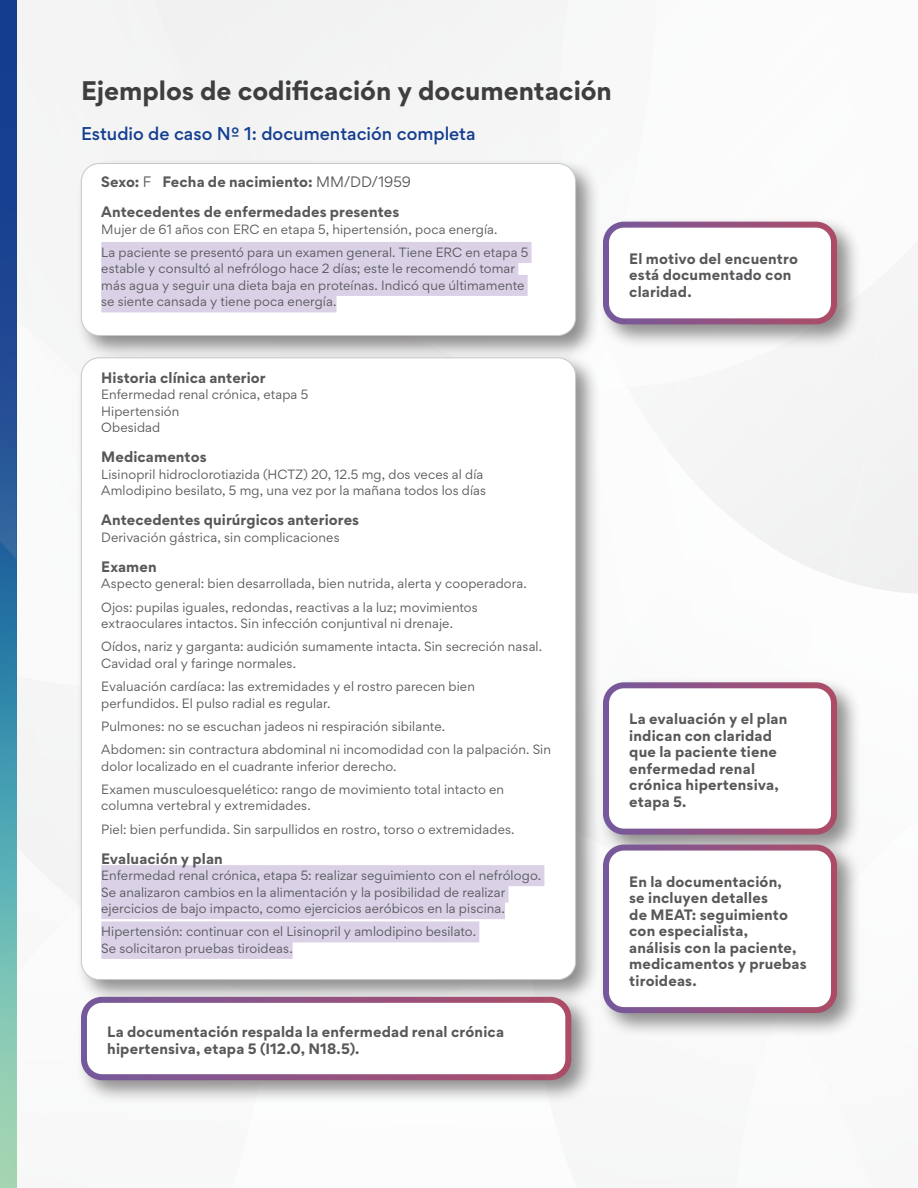
<style>
.page{position:relative;width:918px;height:1188px;background:#fff}
.page>*{position:absolute;margin:0;border:0;box-sizing:border-box;transform-origin:0 0}
.L2{font:700 24px "Gordita";color:#3e3e3f}
.L3{font:500 16.5px "Gordita";color:#143e8f}
.Callout{font:700 13.5px/16.5px "Gordita";letter-spacing:.015em;color:#57585a}
.Case_study_bold{font:700 13.5px "Gordita";letter-spacing:.01em;color:#57585a}
.Case_study{font:700 13.5px "Gordita";letter-spacing:.005em;color:#57585a}
.Case_study-2{font:12px/16.5px "Gordita";letter-spacing:.01em;color:#57585a}
.s1{font-weight:400}
</style>
<div class="page">
<div style="left:689px;top:441px;width:47px;height:80px;background:#f5f5f5"></div>
<div style="left:274px;top:0;width:283px;height:157px;background:#f4f4f4"></div>
<svg style="left:736px;top:295px;width:182px;height:299px"></svg>
<div style="left:736px;top:295px;width:140px;height:92px;background:#f5f5f5"></div>
<svg style="left:557px;top:0;width:11px;height:127px"></svg>
<svg style="left:0;top:1036px;width:17px;height:152px;background:#99d0b2"></svg>
<svg style="left:0;top:0;width:274px;height:1036px"></svg>
<div style="left:75px;top:157px;width:526px;height:203px;background:#231f20;opacity:.5"></div>
<div style="left:81px;top:164px;width:495px;height:172px;background:#fff;border-radius:18px"></div>
<div style="left:81px;top:163px;width:495px;height:173px;border:1px solid #c7c8ca;border-radius:18px"></div>
<div style="left:75px;top:352px;width:526px;height:653px;background:#231f20;opacity:.5"></div>
<div style="left:81px;top:358px;width:495px;height:622px;background:#fff;border-radius:18px"></div>
<div style="left:101px;top:242px;width:431px;height:21px;background:#dad1e7"></div>
<div style="left:101px;top:258px;width:417px;height:21px;background:#dad1e7"></div>
<div style="left:101px;top:275px;width:427px;height:21px;background:#dad1e7"></div>
<div style="left:101px;top:291px;width:235px;height:21px;background:#dad1e7"></div>
<div style="left:101px;top:865px;width:443px;height:21px;background:#dad1e7"></div>
<div style="left:101px;top:882px;width:408px;height:21px;background:#dad1e7"></div>
<div style="left:101px;top:898px;width:404px;height:21px;background:#dad1e7"></div>
<div style="left:101px;top:921px;width:378px;height:21px;background:#dad1e7"></div>
<div style="left:101px;top:938px;width:192px;height:21px;background:#dad1e7"></div>
<div style="left:597px;top:216px;width:265px;height:133px;background:#231f20;opacity:.5"></div>
<div style="left:606px;top:225px;width:228px;height:96px;background:#fff;border-radius:18px"></div>
<div style="left:603px;top:222px;width:234px;height:102px;border:6px solid #fff;border-radius:18px"></div>
<div style="left:597px;top:677px;width:265px;height:182px;background:#231f20;opacity:.5"></div>
<div style="left:606px;top:685px;width:228px;height:147px;background:#fff;border-radius:18px"></div>
<div style="left:603px;top:682px;width:234px;height:153px;border:6px solid #fff;border-radius:18px"></div>
<div style="left:597px;top:839px;width:265px;height:199px;background:#231f20;opacity:.5"></div>
<div style="left:606px;top:848px;width:228px;height:162px;background:#fff;border-radius:18px"></div>
<div style="left:603px;top:845px;width:234px;height:168px;border:6px solid #fff;border-radius:18px"></div>
<div style="left:75px;top:991px;width:521px;height:114px;background:#231f20;opacity:.5"></div>
<div style="left:84px;top:1000px;width:484px;height:77px;background:#fff;border-radius:18px"></div>
<div style="left:81px;top:997px;width:490px;height:83px;border:6px solid #fff;border-radius:18px"></div>
<p class="L2" style="left:81px;top:71px;width:532px">Ejemplos de codificación y documentación</p>
<p class="L3" style="left:81px;top:121px;width:396px">Estudio de caso Nº 1: documentación completa</p>
<p class="Case_study" style="left:101px;top:171px;width:311px">Sexo: <span class="s1">F</span> Fecha de nacimiento: <span class="s1">MM/DD/1959</span></p>
<p class="Case_study_bold" style="left:101px;top:201px;width:300px">Antecedentes de enfermedades presentes</p>
<p class="Case_study-2" style="left:101px;top:221px;width:398px">Mujer de 61 años con ERC en etapa 5, hipertensión, poca energía.</p>
<p class="Case_study-2" style="left:101px;top:244px;width:429px">La paciente se presentó para un examen general. Tiene ERC en etapa 5 estable y consultó al nefrólogo hace 2 días; este le recomendó tomar más agua y seguir una dieta baja en proteínas. Indicó que últimamente se siente cansada y tiene poca energía.</p>
<p class="Callout" style="left:629px;top:250px;width:170px">El motivo del encuentro está documentado con claridad.</p>
<p class="Case_study_bold" style="left:101px;top:367px;width:166px">Historia clínica anterior</p>
<p class="Case_study-2" style="left:101px;top:386px;width:209px">Enfermedad renal crónica, etapa 5<br>Hipertensión<br>Obesidad</p>
<p class="Case_study_bold" style="left:101px;top:446px;width:107px">Medicamentos</p>
<p class="Case_study-2" style="left:101px;top:466px;width:386px">Lisinopril hidroclorotiazida (HCTZ) 20, 12.5 mg, dos veces al día<br>Amlodipino besilato, 5 mg, una vez por la mañana todos los días</p>
<p class="Case_study_bold" style="left:101px;top:509px;width:259px">Antecedentes quirúrgicos anteriores</p>
<p class="Case_study-2" style="left:101px;top:529px;width:240px">Derivación gástrica, sin complicaciones</p>
<p class="Case_study_bold" style="left:101px;top:556px;width:57px">Examen</p>
<p class="Case_study-2" style="left:101px;top:575px;width:427px">Aspecto general: bien desarrollada, bien nutrida, alerta y cooperadora.</p>
<p class="Case_study-2" style="left:101px;top:598px;width:378px">Ojos: pupilas iguales, redondas, reactivas a la luz; movimientos extraoculares intactos. Sin infección conjuntival ni drenaje.</p>
<p class="Case_study-2" style="left:101px;top:638px;width:442px">Oídos, nariz y garganta: audición sumamente intacta. Sin secreción nasal.<br>Cavidad oral y faringe normales.</p>
<p class="Case_study-2" style="left:101px;top:678px;width:375px">Evaluación cardíaca: las extremidades y el rostro parecen bien perfundidos. El pulso radial es regular.</p>
<p class="Case_study-2" style="left:101px;top:718px;width:345px">Pulmones: no se escuchan jadeos ni respiración sibilante.</p>
<p class="Case_study-2" style="left:101px;top:741px;width:451px">Abdomen: sin contractura abdominal ni incomodidad con la palpación. Sin dolor localizado en el cuadrante inferior derecho.</p>
<p class="Case_study-2" style="left:101px;top:781px;width:404px">Examen musculoesquelético: rango de movimiento total intacto en columna vertebral y extremidades.</p>
<p class="Case_study-2" style="left:101px;top:820px;width:415px">Piel: bien perfundida. Sin sarpullidos en rostro, torso o extremidades.</p>
<p class="Case_study_bold" style="left:101px;top:848px;width:123px">Evaluación y plan</p>
<p class="Case_study-2" style="left:101px;top:867px;width:441px">Enfermedad renal crónica, etapa 5: realizar seguimiento con el nefrólogo.<br>Se analizaron cambios en la alimentación y la posibilidad de realizar ejercicios de bajo impacto, como ejercicios aeróbicos en la piscina.</p>
<p class="Case_study-2" style="left:101px;top:923px;width:376px">Hipertensión: continuar con el Lisinopril y amlodipino besilato.<br>Se solicitaron pruebas tiroideas.</p>
<p class="Callout" style="left:107px;top:1024px;width:398px">La documentación respalda la enfermedad renal crónica hipertensiva, etapa 5 (I12.0, N18.5).</p>
<p class="Callout" style="left:629px;top:711px;width:160px">La evaluación y el plan indican con claridad que la paciente tiene enfermedad renal crónica hipertensiva, etapa 5.</p>
<p class="Callout" style="left:629px;top:873px;width:179px">En la documentación,<br>se incluyen detalles<br>de MEAT: seguimiento con especialista,<br>análisis con la paciente, medicamentos y pruebas tiroideas.</p>
</div>
